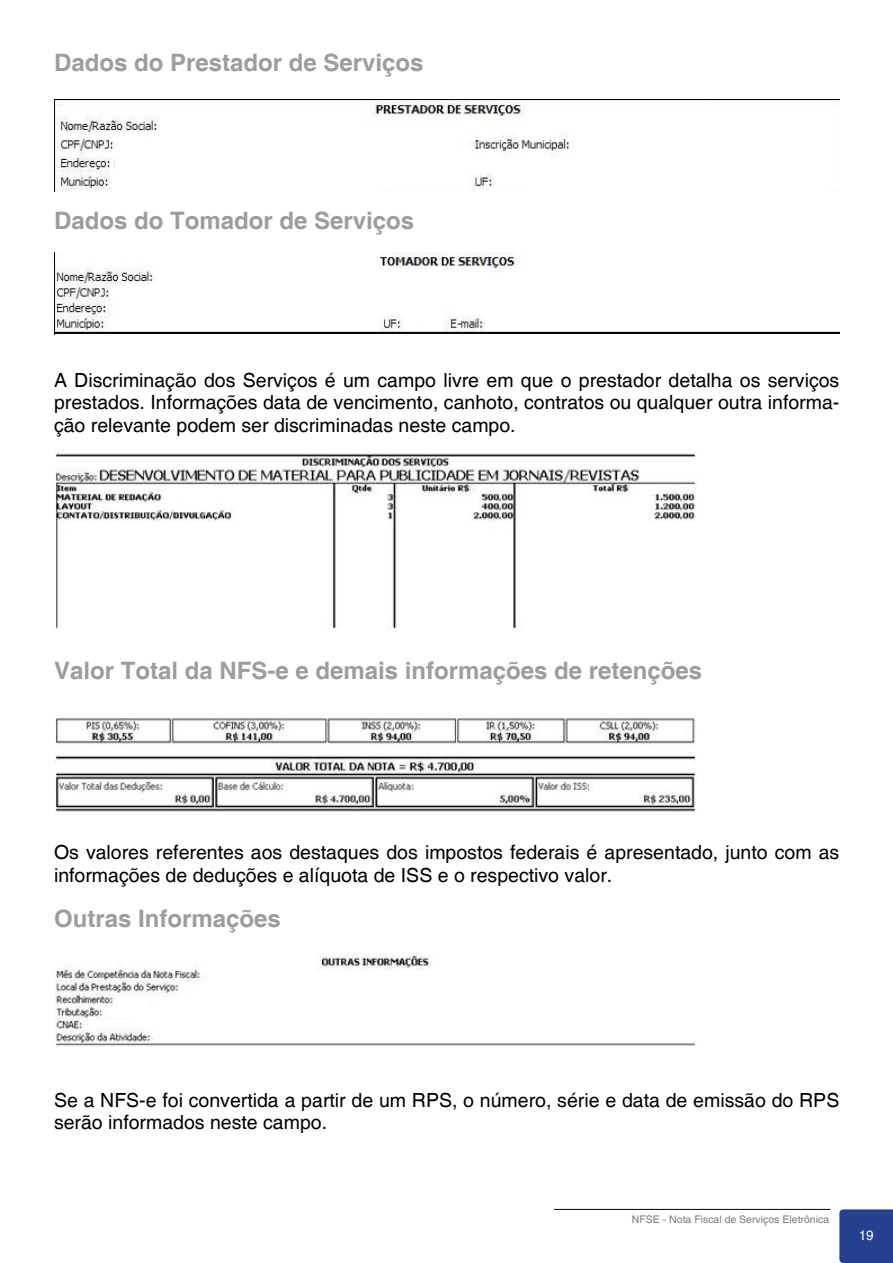
<style>
.page{position:relative;width:893px;height:1263px;background:#fff}
.page>*{position:absolute;margin:0;border:0;box-sizing:border-box;transform-origin:0 0}
.t1{font:700 24px "Helvetica";color:#9b9d9f}
.t2{font:19.5px/22.5px "Helvetica";color:#000}
.t3{font:13.5px "Helvetica";color:#fff}
.t4{font:10.5px "Helvetica";color:#797b7e}
</style>
<div class="page">
<div style="left:839px;top:1209px;width:54px;height:54px;background:#25408f"></div>
<hr style="left:554px;top:1209px;width:276px;height:1px;background:#000">
<img style="left:54px;top:100px;width:785px;height:91px">
<img style="left:54px;top:253px;width:785px;height:81px">
<img style="left:54px;top:450px;width:642px;height:179px">
<img style="left:54px;top:718px;width:642px;height:94px">
<img style="left:54px;top:953px;width:641px;height:93px">
<p class="t1" style="left:54px;top:48px;width:371px">Dados do Prestador de Serviços</p>
<p class="t1" style="left:54px;top:206px;width:362px">Dados do Tomador de Serviços</p>
<p class="t2" style="left:54px;top:369px;width:787px;text-align:justify">A Discriminação dos Serviços é um campo livre em que o prestador detalha os serviços prestados. Informações data de vencimento, canhoto, contratos ou qualquer outra informa&shy;ção relevante podem ser discriminadas neste campo.</p>
<p class="t1" style="left:54px;top:656px;width:650px">Valor Total da NFS-e e demais informações de retenções</p>
<p class="t2" style="left:54px;top:842px;width:787px">Os valores referentes aos destaques dos impostos federais é apresentado, junto com as informações de deduções e alíquota de ISS e o respectivo valor.</p>
<p class="t1" style="left:54px;top:903px;width:228px">Outras Informações</p>
<p class="t2" style="left:54px;top:1089px;width:787px">Se a NFS-e foi convertida a partir de um RPS, o número, série e data de emissão do RPS serão informados neste campo.</p>
<p class="t4" style="left:632px;top:1213px;width:199px">NFSE - Nota Fiscal de Serviços Eletrônica</p>
<p class="t3" style="left:859px;top:1228px;width:17px">19</p>
</div>
